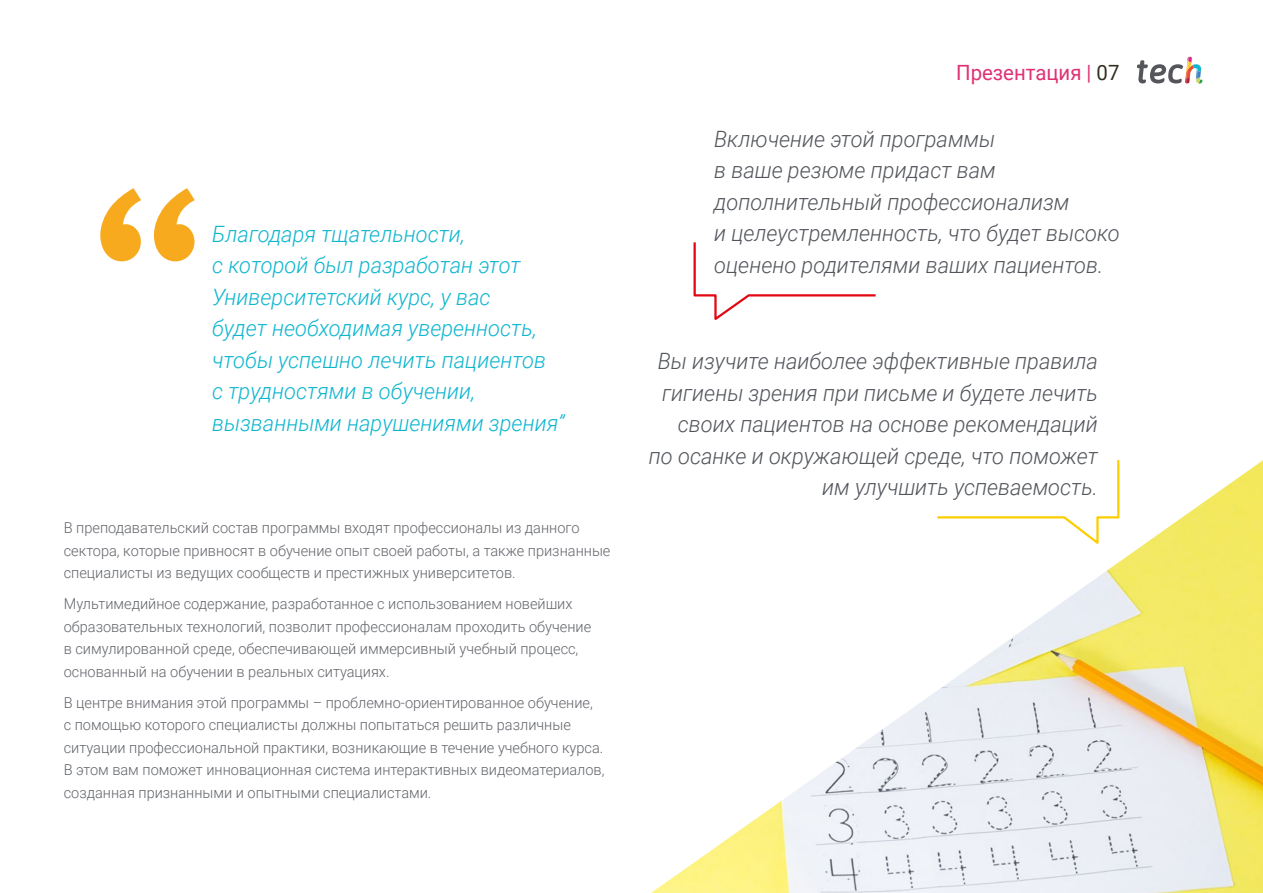
<style>
.page{position:relative;width:1263px;height:893px;background:#fff}
.page>*{position:absolute;margin:0;border:0;box-sizing:border-box;transform-origin:0 0}
.t1{font:italic 300 22.5px/31.5px "Roboto";color:#52555b;text-align:right}
.t2{font:italic 300 22.5px/31.5px "Roboto";color:#0fb6cf}
.t3{font:21px "Roboto";color:#df3174}
.t4{font:300 15px/22.5px "Roboto";color:#61646a}
.s1{color:#312e20}
</style>
<div class="page">
<svg style="left:100px;top:188px;width:95px;height:73px"></svg>
<img style="left:651px;top:460px;width:612px;height:433px">
<svg style="left:935px;top:460px;width:185px;height:87px"></svg>
<svg style="left:693px;top:242px;width:183px;height:78px"></svg>
<svg style="left:1137px;top:57px;width:65px;height:27px"></svg>
<h1 class="t2" style="left:212px;top:217px;width:354px">Благодаря тщательности,<br>с которой был разработан этот<br>Университетский курс, у вас<br>будет необходимая уверенность, чтобы успешно лечить пациентов<br>с трудностями в обучении, вызванными нарушениями зрения”</h1>
<p class="t4" style="left:64px;top:516px;width:548px">В преподавательский состав программы входят профессионалы из данного сектора, которые привносят в обучение опыт своей работы, а также признанные специалисты из ведущих сообществ и престижных университетов.</p>
<p class="t4" style="left:64px;top:592px;width:529px">Мультимедийное содержание, разработанное с использованием новейших образовательных технологий, позволит профессионалам проходить обучение в симулированной среде, обеспечивающей иммерсивный учебный процесс, основанный на обучении в реальных ситуациях.</p>
<p class="t4" style="left:64px;top:691px;width:542px">В центре внимания этой программы – проблемно-ориентированное обучение,<br>с помощью которого специалисты должны попытаться решить различные ситуации профессиональной практики, возникающие в течение учебного курса.<br>В этом вам поможет инновационная система интерактивных видеоматериалов, созданная признанными и опытными специалистами.</p>
<h2 class="t3" style="left:956px;top:57px;width:165px">Презентация | <span class="s1">07</span></h2>
<h1 class="t1" style="left:714px;top:122px;width:407px;text-align:left">Включение этой программы<br>в ваше резюме придаст вам дополнительный профессионализм<br>и целеустремленность, что будет высоко оценено родителями ваших пациентов.</h1>
<h1 class="t1" style="left:649px;top:345px;width:451px">Вы изучите наиболее эффективные правила гигиены зрения при письме и будете лечить своих пациентов на основе рекомендаций по осанке и окружающей среде, что поможет им улучшить успеваемость.</h1>
</div>
